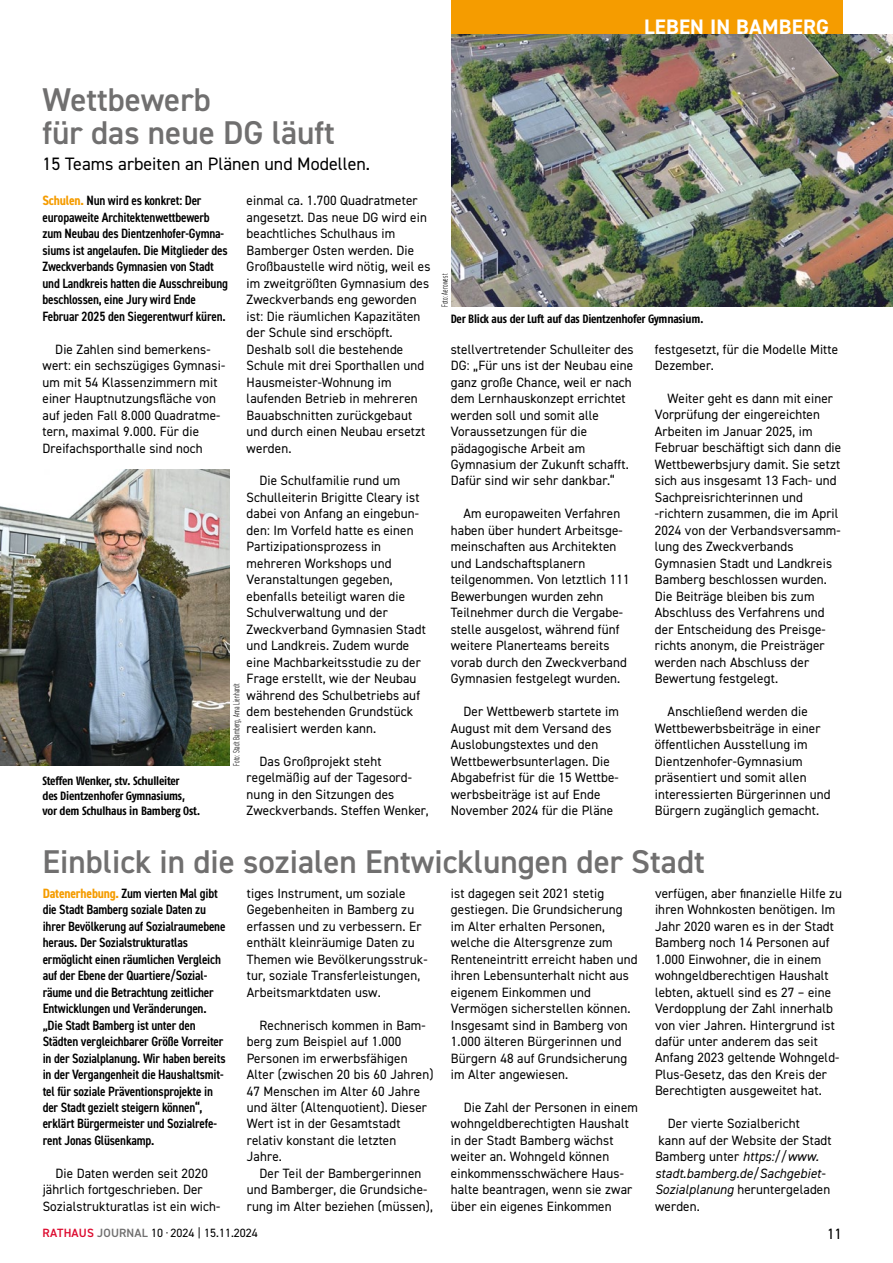
<style>
.page{position:relative;width:893px;height:1263px;background:#fff}
.page>*{position:absolute;margin:0;border:0;box-sizing:border-box;transform-origin:0 0}
.t1{font:600 33px/33px "DIN2014";color:#706f6f}
.t2{font:700 21px "DIN2014";letter-spacing:.01em;color:#fff}
.t3{font:18px "DIN2014";color:#000}
.t4{font:15px "DIN2014";color:#000}
.t5{font:13.5px/16.5px "DIN2014";letter-spacing:.01em;color:#000}
.t6{font:600 condensed 13.5px/16.5px "DIN2014";letter-spacing:-.015em;color:#000}
.t7{font:700 12px/15px "Fago Co";letter-spacing:-.02em;color:#000}
.t8{font:12px "DIN2014";color:#000}
.t9{font:300 condensed 9px "DIN2014";letter-spacing:.025em;color:#000;scale:.7 1}
.s1{font-weight:700;color:#f59c00}
.s2{font-style:italic}
.s3{font-weight:600;color:#dd0b2f}
.s4{font-weight:600;color:#706f6f}
</style>
<div class="page">
<div style="left:451px;top:0;width:391px;height:34px;background:#f59c00"></div>
<img style="left:451px;top:34px;width:442px;height:273px">
<img style="left:0;top:469px;width:230px;height:297px">
<h2 class="t2" style="left:644px;top:13px;width:187px">LEBEN IN BAMBERG</h2>
<h2 class="t1" style="left:43px;top:82px;width:294px">Wettbewerb<br>für das neue DG läuft</h2>
<p class="t3" style="left:43px;top:152px;width:329px">15 Teams arbeiten an Plänen und Modellen.</p>
<p class="t6" style="left:43px;top:192px;width:187px"><span class="s1">Schulen.</span> Nun wird es konkret: Der europaweite Architektenwettbewerb zum Neubau des Dientzenhofer-Gymna&shy;siums ist angelaufen. Die Mitglieder des Zweckverbands Gymnasien von Stadt und Landkreis hatten die Ausschreibung beschlossen, eine Jury wird Ende Februar 2025 den Siegerentwurf küren.</p>
<p class="t5" style="left:43px;top:340px;width:184px;text-indent:13px">Die Zahlen sind bemerkens&shy;wert: ein sechszügiges Gymnasi&shy;um mit 54 Klassenzimmern mit einer Hauptnutzungsfläche von auf jeden Fall 8.000 Quadratme&shy;tern, maximal 9.000. Für die<br>Dreifachsporthalle sind noch</p>
<p class="t5" style="left:247px;top:192px;width:185px">einmal ca. 1.700 Quadratmeter angesetzt. Das neue DG wird ein beachtliches Schulhaus im<br>Bamberger Osten werden. Die<br>Großbaustelle wird nötig, weil es im zweitgrößten Gymnasium des<br>Zweckverbands eng geworden ist: Die räumlichen Kapazitäten der Schule sind erschöpft.<br>Deshalb soll die bestehende<br>Schule mit drei Sporthallen und<br>Hausmeister-Wohnung im laufenden Betrieb in mehreren<br>Bauabschnitten zurückgebaut und durch einen Neubau ersetzt werden.</p>
<p class="t5" style="left:247px;top:472px;width:181px;text-indent:13px">Die Schulfamilie rund um<br>Schulleiterin Brigitte Cleary ist dabei von Anfang an eingebun&shy;den: Im Vorfeld hatte es einen<br>Partizipationsprozess in mehreren Workshops und<br>Veranstaltungen gegeben, ebenfalls beteiligt waren die<br>Schulverwaltung und der<br>Zweckverband Gymnasien Stadt und Landkreis. Zudem wurde eine Machbarkeitsstudie zu der<br>Frage erstellt, wie der Neubau während des Schulbetriebs auf dem bestehenden Grundstück realisiert werden kann.</p>
<p class="t5" style="left:247px;top:753px;width:183px;text-indent:13px">Das Großprojekt steht regelmäßig auf der Tagesord&shy;nung in den Sitzungen des<br>Zweckverbands. Steffen Wenker,</p>
<p class="t9" style="left:231px;top:766px;width:119px;rotate:-90deg">Foto: Stadt Bamberg, Anna Lienhardt</p>
<p class="t7" style="left:43px;top:773px;width:159px">Steffen Wenker, stv. Schulleiter<br>des Dientzenhofer Gymnasiums, vor dem Schulhaus in Bamberg Ost.</p>
<p class="t9" style="left:439px;top:307px;width:49px;rotate:-90deg">Foto: Aerowest</p>
<p class="t7" style="left:451px;top:311px;width:254px">Der Blick aus der Luft auf das Dientzenhofer Gymnasium.</p>
<p class="t5" style="left:451px;top:340px;width:184px">stellvertretender Schulleiter des<br>DG: „Für uns ist der Neubau eine ganz große Chance, weil er nach dem Lernhauskonzept errichtet werden soll und somit alle<br>Voraussetzungen für die pädagogische Arbeit am<br>Gymnasium der Zukunft schafft.<br>Dafür sind wir sehr dankbar.“</p>
<p class="t5" style="left:451px;top:505px;width:180px;text-indent:13px">Am europaweiten Verfahren haben über hundert Arbeitsge&shy;meinschaften aus Architekten und Landschaftsplanern teilgenommen. Von letztlich 111<br>Bewerbungen wurden zehn<br>Teilnehmer durch die Vergabe&shy;stelle ausgelost, während fünf weitere Planerteams bereits vorab durch den Zweckverband<br>Gymnasien festgelegt wurden.</p>
<p class="t5" style="left:451px;top:703px;width:170px;text-indent:13px">Der Wettbewerb startete im<br>August mit dem Versand des<br>Auslobungstextes und den<br>Wettbewerbsunterlagen. Die<br>Abgabefrist für die 15 Wettbe&shy;werbsbeiträge ist auf Ende<br>November 2024 für die Pläne</p>
<p class="t5" style="left:655px;top:340px;width:185px">festgesetzt, für die Modelle Mitte<br>Dezember.</p>
<p class="t5" style="left:655px;top:390px;width:188px;text-indent:13px">Weiter geht es dann mit einer<br>Vorprüfung der eingereichten<br>Arbeiten im Januar 2025, im<br>Februar beschäftigt sich dann die<br>Wettbewerbsjury damit. Sie setzt sich aus insgesamt 13 Fach- und<br>Sachpreisrichterinnen und -richtern zusammen, die im April<br>2024 von der Verbandsversamm&shy;lung des Zweckverbands<br>Gymnasien Stadt und Landkreis<br>Bamberg beschlossen wurden.<br>Die Beiträge bleiben bis zum<br>Abschluss des Verfahrens und der Entscheidung des Preisge&shy;richts anonym, die Preisträger werden nach Abschluss der<br>Bewertung festgelegt.</p>
<p class="t5" style="left:655px;top:703px;width:177px;text-indent:13px">Anschließend werden die<br>Wettbewerbsbeiträge in einer öffentlichen Ausstellung im<br>Dientzenhofer-Gymnasium präsentiert und somit allen interessierten Bürgerinnen und<br>Bürgern zugänglich gemacht.</p>
<h2 class="t1" style="left:43px;top:845px;width:664px">Einblick in die sozialen Entwicklungen der Stadt</h2>
<p class="t6" style="left:43px;top:884px;width:184px"><span class="s1">Datenerhebung.</span> Zum vierten Mal gibt die Stadt Bamberg soziale Daten zu ihrer Bevölkerung auf Sozialraumebene heraus. Der Sozialstrukturatlas ermöglicht einen räumlichen Vergleich auf der Ebene der Quartiere/Sozial&shy;räume und die Betrachtung zeitlicher Entwicklungen und Veränderungen. „Die Stadt Bamberg ist unter den Städten vergleichbarer Größe Vorreiter in der Sozialplanung. Wir haben bereits in der Vergangenheit die Haushaltsmit&shy;tel für soziale Präventionsprojekte in der Stadt gezielt steigern können“, erklärt Bürgermeister und Sozialrefe&shy;rent Jonas Glüsenkamp.</p>
<p class="t5" style="left:43px;top:1165px;width:179px;text-indent:13px">Die Daten werden seit 2020 jährlich fortgeschrieben. Der<br>Sozialstrukturatlas ist ein wich-</p>
<p class="t5" style="left:247px;top:884px;width:182px">tiges Instrument, um soziale<br>Gegebenheiten in Bamberg zu erfassen und zu verbessern. Er enthält kleinräumige Daten zu<br>Themen wie Bevölkerungsstruk&shy;tur, soziale Transferleistungen,<br>Arbeitsmarktdaten usw.</p>
<p class="t5" style="left:247px;top:1016px;width:188px;text-indent:13px">Rechnerisch kommen in Bam&shy;berg zum Beispiel auf 1.000<br>Personen im erwerbsfähigen<br>Alter (zwischen 20 bis 60 Jahren)<br>47 Menschen im Alter 60 Jahre und älter (Altenquotient). Dieser<br>Wert ist in der Gesamtstadt relativ konstant die letzten<br>Jahre.</p>
<p class="t5" style="left:247px;top:1165px;width:188px;text-align:center">Der Teil der Bambergerinnen<br>und Bamberger, die Grundsiche&shy;rung im Alter beziehen (müssen),</p>
<p class="t5" style="left:451px;top:884px;width:188px">ist dagegen seit 2021 stetig gestiegen. Die Grundsicherung im Alter erhalten Personen, welche die Altersgrenze zum<br>Renteneintritt erreicht haben und ihren Lebensunterhalt nicht aus eigenem Einkommen und<br>Vermögen sicherstellen können.<br>Insgesamt sind in Bamberg von<br>1.000 älteren Bürgerinnen und<br>Bürgern 48 auf Grundsicherung im Alter angewiesen.</p>
<p class="t5" style="left:451px;top:1099px;width:189px;text-indent:13px">Die Zahl der Personen in einem wohngeldberechtigten Haushalt in der Stadt Bamberg wächst weiter an. Wohngeld können einkommensschwächere Haus&shy;halte beantragen, wenn sie zwar über ein eigenes Einkommen</p>
<p class="t5" style="left:655px;top:884px;width:189px">verfügen, aber finanzielle Hilfe zu ihren Wohnkosten benötigen. Im<br>Jahr 2020 waren es in der Stadt<br>Bamberg noch 14 Personen auf<br>1.000 Einwohner, die in einem wohngeldberechtigen Haushalt lebten, aktuell sind es 27 – eine<br>Verdopplung der Zahl innerhalb von vier Jahren. Hintergrund ist dafür unter anderem das seit<br>Anfang 2023 geltende Wohngeld-<br>Plus-Gesetz, das den Kreis der<br>Berechtigten ausgeweitet hat.</p>
<p class="t5" style="left:655px;top:1115px;width:178px;text-indent:13px">Der vierte Sozialbericht<br>kann auf der Website der Stadt<br>Bamberg unter <span class="s2">https://www. stadt.bamberg.de/Sachgebiet-<br>Sozialplanung</span> heruntergeladen werden.</p>
<p class="t8" style="left:43px;top:1225px;width:217px"><span class="s3">RATHAUS</span> <span class="s4">JOURNAL</span> 10 · 2024 | 15.11.2024</p>
<p class="t4" style="left:827px;top:1224px;width:16px">11</p>
</div>
